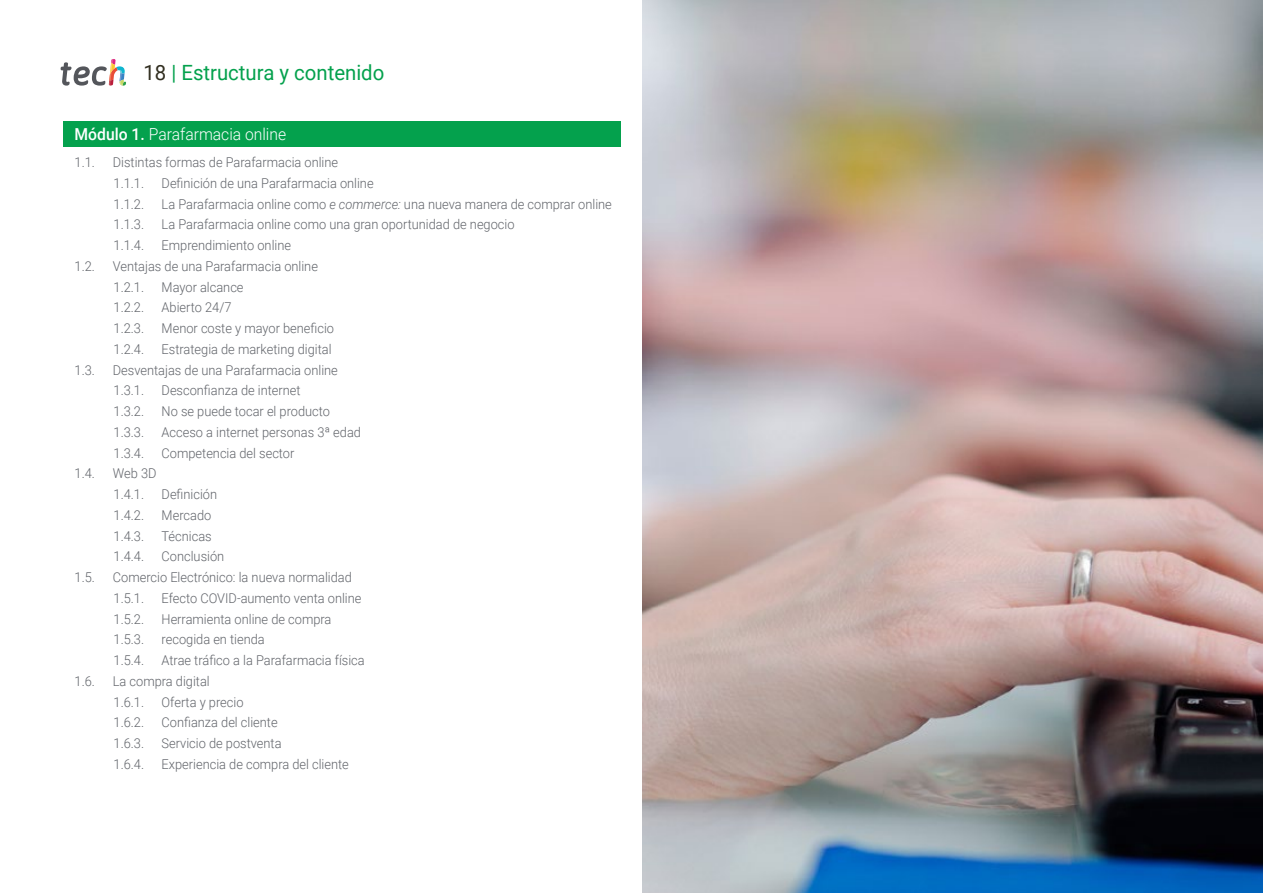
<style>
.page{position:relative;width:1263px;height:893px;background:#fff}
.page>*{position:absolute;margin:0;border:0;box-sizing:border-box;transform-origin:0 0}
.t1{font:21px "Roboto";color:#04a14d}
.t2{font:300 16.5px "Roboto";color:#fff;scale:.95 1}
.t3{font:300 13.5px/20.7px "Roboto";color:#61646a;scale:.95 1}
.s1{color:#312e20}
.s2{font-weight:500}
.s3{font-style:italic}
</style>
<div class="page">
<div style="left:64px;top:121px;width:557px;height:25px;background:#04a14d"></div>
<svg style="left:61px;top:59px;width:65px;height:27px"></svg>
<img style="left:642px;top:0;width:621px;height:893px">
<h1 class="t1" style="left:144px;top:57px;width:242px"><span class="s1">18</span> | Estructura y contenido</h1>
<p class="t2" style="left:75px;top:123px;width:224px"><span class="s2">Módulo 1.</span> Parafarmacia online</p>
<p class="t3" style="left:75px;top:151px;width:23px">1.1.</p>
<p class="t3" style="left:113px;top:151px;width:239px">Distintas formas de Parafarmacia online<br>1.1.1.</p>
<p class="t3" style="left:162px;top:172px;width:225px">Definición de una Parafarmacia online</p>
<p class="t3" style="left:114px;top:193px;width:34px">1.1.2.</p>
<p class="t3" style="left:162px;top:193px;width:475px">La Parafarmacia online como <span class="s3">e commerce:</span> una nueva manera de comprar online</p>
<p class="t3" style="left:114px;top:214px;width:34px">1.1.3.</p>
<p class="t3" style="left:162px;top:214px;width:373px">La Parafarmacia online como una gran oportunidad de negocio</p>
<p class="t3" style="left:114px;top:234px;width:34px">1.1.4.</p>
<p class="t3" style="left:162px;top:234px;width:138px">Emprendimiento online</p>
<p class="t3" style="left:75px;top:255px;width:23px">1.2.</p>
<p class="t3" style="left:113px;top:255px;width:217px">Ventajas de una Parafarmacia online<br>1.2.1.</p>
<p class="t3" style="left:162px;top:276px;width:88px">Mayor alcance</p>
<p class="t3" style="left:114px;top:297px;width:34px">1.2.2.</p>
<p class="t3" style="left:162px;top:297px;width:75px">Abierto 24/7</p>
<p class="t3" style="left:114px;top:317px;width:34px">1.2.3.</p>
<p class="t3" style="left:162px;top:317px;width:183px">Menor coste y mayor beneficio</p>
<p class="t3" style="left:114px;top:338px;width:34px">1.2.4.</p>
<p class="t3" style="left:162px;top:338px;width:180px">Estrategia de marketing digital</p>
<p class="t3" style="left:75px;top:359px;width:23px">1.3.</p>
<p class="t3" style="left:113px;top:359px;width:238px">Desventajas de una Parafarmacia online<br>1.3.1.</p>
<p class="t3" style="left:162px;top:380px;width:148px">Desconfianza de internet</p>
<p class="t3" style="left:114px;top:400px;width:34px">1.3.2.</p>
<p class="t3" style="left:162px;top:400px;width:179px">No se puede tocar el producto</p>
<p class="t3" style="left:114px;top:421px;width:34px">1.3.3.</p>
<p class="t3" style="left:162px;top:421px;width:211px">Acceso a internet personas 3ª edad</p>
<p class="t3" style="left:114px;top:442px;width:34px">1.3.4.</p>
<p class="t3" style="left:162px;top:442px;width:141px">Competencia del sector</p>
<p class="t3" style="left:75px;top:463px;width:23px">1.4.</p>
<p class="t3" style="left:113px;top:463px;width:47px">Web 3D<br>1.4.1.</p>
<p class="t3" style="left:162px;top:483px;width:60px">Definición</p>
<p class="t3" style="left:114px;top:504px;width:34px">1.4.2.</p>
<p class="t3" style="left:162px;top:504px;width:54px">Mercado</p>
<p class="t3" style="left:114px;top:525px;width:34px">1.4.3.</p>
<p class="t3" style="left:162px;top:525px;width:54px">Técnicas</p>
<p class="t3" style="left:114px;top:546px;width:34px">1.4.4.</p>
<p class="t3" style="left:162px;top:546px;width:67px">Conclusión</p>
<p class="t3" style="left:75px;top:566px;width:23px">1.5.</p>
<p class="t3" style="left:113px;top:566px;width:253px">Comercio Electrónico: la nueva normalidad<br>1.5.1.</p>
<p class="t3" style="left:162px;top:587px;width:212px">Efecto COVID-aumento venta online</p>
<p class="t3" style="left:114px;top:608px;width:34px">1.5.2.</p>
<p class="t3" style="left:162px;top:608px;width:180px">Herramienta online de compra</p>
<p class="t3" style="left:114px;top:629px;width:34px">1.5.3.</p>
<p class="t3" style="left:162px;top:629px;width:110px">recogida en tienda</p>
<p class="t3" style="left:114px;top:649px;width:34px">1.5.4.</p>
<p class="t3" style="left:162px;top:649px;width:215px">Atrae tráfico a la Parafarmacia física</p>
<p class="t3" style="left:75px;top:670px;width:23px">1.6.</p>
<p class="t3" style="left:113px;top:670px;width:104px">La compra digital<br>1.6.1.</p>
<p class="t3" style="left:162px;top:691px;width:88px">Oferta y precio</p>
<p class="t3" style="left:114px;top:712px;width:34px">1.6.2.</p>
<p class="t3" style="left:162px;top:712px;width:124px">Confianza del cliente</p>
<p class="t3" style="left:114px;top:732px;width:34px">1.6.3.</p>
<p class="t3" style="left:162px;top:732px;width:128px">Servicio de postventa</p>
<p class="t3" style="left:114px;top:753px;width:34px">1.6.4.</p>
<p class="t3" style="left:162px;top:753px;width:199px">Experiencia de compra del cliente</p>
</div>
